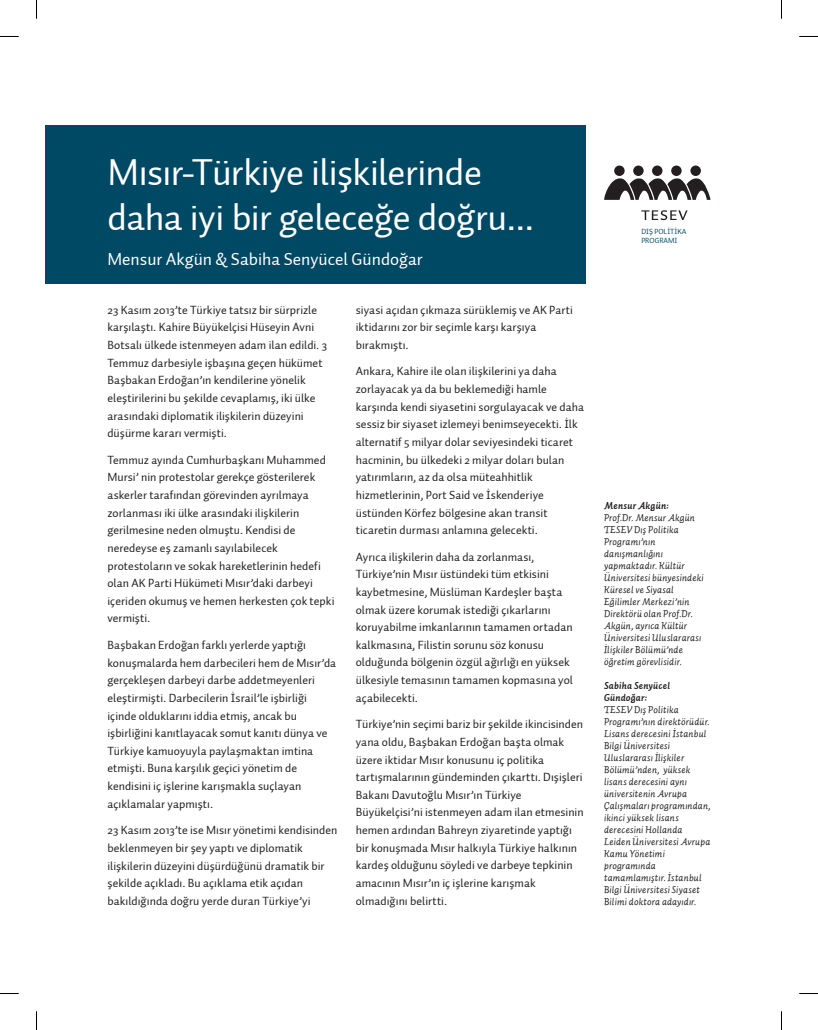
<style>
.page{position:relative;width:818px;height:1030px;background:#fff}
.page>*{position:absolute;margin:0;border:0;box-sizing:border-box;transform-origin:0 0}
.t1{font:37.5px/45px "Auto 2 TR Regular";letter-spacing:-.015em;color:#fff}
.t2{font:17.5px "Auto 2 TR Regular";color:#fff}
.t3{font:11.88px/17.6px "Auto 2 TR Regular";letter-spacing:.005em;color:#231f20}
.t4{font:italic 10px/12px "Auto 2 TR Regular";letter-spacing:.02em;color:#231f20}
.t5{font:italic 10px/12px "Auto 2 TR Bold";letter-spacing:.015em;color:#231f20}
.t6{font:7.5px/8.8px "Auto 2 TR Regular";color:#004964}
</style>
<div class="page">
<div style="left:45px;top:125px;width:541px;height:158px;background:#004964"></div>
<svg style="left:641px;top:210px;width:46px;height:10px"></svg>
<div style="left:690px;top:165px;width:10px;height:11px;background:#231f20;border-radius:50%"></div>
<svg style="left:670px;top:165px;width:11px;height:11px"></svg>
<svg style="left:651px;top:165px;width:11px;height:11px"></svg>
<svg style="left:632px;top:165px;width:11px;height:11px"></svg>
<svg style="left:604px;top:178px;width:106px;height:22px"></svg>
<svg style="left:613px;top:165px;width:11px;height:11px"></svg>
<svg style="left:0;top:36px;width:19px;height:1px"></svg>
<svg style="left:799px;top:36px;width:18px;height:1px"></svg>
<svg style="left:0;top:993px;width:19px;height:1px"></svg>
<svg style="left:799px;top:993px;width:18px;height:1px"></svg>
<svg style="left:36px;top:0;width:1px;height:19px"></svg>
<svg style="left:36px;top:1011px;width:1px;height:19px"></svg>
<h1 class="t1" style="left:107px;top:150px;width:428px">Mısır-Türkiye ilişkilerinde daha iyi bir geleceğe doğru...</h1>
<h2 class="t2" style="left:107px;top:248px;width:316px">Mensur Akgün &amp; Sabiha Senyücel Gündoğar</h2>
<p class="t3" style="left:107px;top:301px;width:221px">23 Kasım 2013’te Türkiye tatsız bir sürprizle karşılaştı. Kahire Büyükelçisi Hüseyin Avni Botsalı ülkede istenmeyen adam ilan edildi. 3<br>Temmuz darbesiyle işbaşına geçen hükümet Başbakan Erdoğan’ın kendilerine yönelik eleştirilerini bu şekilde cevaplamış, iki ülke arasındaki diplomatik ilişkilerin düzeyini düşürme kararı vermişti.</p>
<p class="t3" style="left:107px;top:451px;width:228px">Temmuz ayında Cumhurbaşkanı Muhammed Mursi’ nin protestolar gerekçe gösterilerek askerler tarafından görevinden ayrılmaya zorlanması iki ülke arasındaki ilişkilerin gerilmesine neden olmuştu. Kendisi de neredeyse eş zamanlı sayılabilecek protestoların ve sokak hareketlerinin hedefi olan AK Parti Hükümeti Mısır’daki darbeyi içeriden okumuş ve hemen herkesten çok tepki vermişti.</p>
<p class="t3" style="left:107px;top:636px;width:230px">Başbakan Erdoğan farklı yerlerde yaptığı konuşmalarda hem darbecileri hem de Mısır’da gerçekleşen darbeyi darbe addetmeyenleri eleştirmişti. Darbecilerin İsrail’le işbirliği içinde olduklarını iddia etmiş, ancak bu işbirliğini kanıtlayacak somut kanıtı dünya ve Türkiye kamuoyuyla paylaşmaktan imtina etmişti. Buna karşılık geçici yönetim de kendisini iç işlerine karışmakla suçlayan açıklamalar yapmıştı.</p>
<p class="t3" style="left:107px;top:821px;width:231px">23 Kasım 2013’te ise Mısır yönetimi kendisinden beklenmeyen bir şey yaptı ve diplomatik ilişkilerin düzeyini düşürdüğünü dramatik bir şekilde açıkladı. Bu açıklama etik açıdan bakıldığında doğru yerde duran Türkiye’yi</p>
<p class="t3" style="left:355px;top:301px;width:218px">siyasi açıdan çıkmaza sürüklemiş ve AK Parti iktidarını zor bir seçimle karşı karşıya bırakmıştı.</p>
<p class="t3" style="left:355px;top:363px;width:229px">Ankara, Kahire ile olan ilişkilerini ya daha zorlayacak ya da bu beklemediği hamle karşında kendi siyasetini sorgulayacak ve daha sessiz bir siyaset izlemeyi benimseyecekti. İlk alternatif 5 milyar dolar seviyesindeki ticaret hacminin, bu ülkedeki 2 milyar doları bulan yatırımların, az da olsa müteahhitlik hizmetlerinin, Port Said ve İskenderiye üstünden Körfez bölgesine akan transit ticaretin durması anlamına gelecekti.</p>
<p class="t3" style="left:355px;top:548px;width:218px">Ayrıca ilişkilerin daha da zorlanması, Türkiye’nin Mısır üstündeki tüm etkisini kaybetmesine, Müslüman Kardeşler başta olmak üzere korumak istediği çıkarlarını koruyabilme imkanlarının tamamen ortadan kalkmasına, Filistin sorunu söz konusu olduğunda bölgenin özgül ağırlığı en yüksek ülkesiyle temasının tamamen kopmasına yol açabilecekti.</p>
<p class="t3" style="left:355px;top:715px;width:229px">Türkiye’nin seçimi bariz bir şekilde ikincisinden yana oldu, Başbakan Erdoğan başta olmak üzere iktidar Mısır konusunu iç politika tartışmalarının gündeminden çıkarttı. Dışişleri Bakanı Davutoğlu Mısır’ın Türkiye Büyükelçisi’ni istenmeyen adam ilan etmesinin hemen ardından Bahreyn ziyaretinde yaptığı bir konuşmada Mısır halkıyla Türkiye halkının kardeş olduğunu söyledi ve darbeye tepkinin amacının Mısır’ın iç işlerine karışmak olmadığını belirtti.</p>
<p class="t6" style="left:641px;top:227px;width:46px">DIŞ POLİTİKA<br>PROGRAMI</p>
<p class="t5" style="left:603px;top:499px;width:66px">Mensur Akgün:</p>
<p class="t4" style="left:603px;top:511px;width:101px">Prof.Dr. Mensur Akgün<br>TESEV Dış Politika<br>Programı’nın danışmanlığını yapmaktadır. Kültür<br>Üniversitesi bünyesindeki<br>Küresel ve Siyasal<br>Eğilimler Merkezi’nin<br>Direktörü olan Prof.Dr.<br>Akgün, ayrıca Kültür<br>Üniversitesi Uluslararası<br>İlişkiler Bölümü’nde öğretim görevlisidir.</p>
<p class="t5" style="left:603px;top:679px;width:67px">Sabiha Senyücel<br>Gündoğar:</p>
<p class="t4" style="left:603px;top:703px;width:108px">TESEV Dış Politika<br>Programı’nın direktörüdür.<br>Lisans derecesini İstanbul<br>Bilgi Üniversitesi<br>Uluslararası İlişkiler<br>Bölümü’nden, yüksek lisans derecesini aynı üniversitenin Avrupa<br>Çalışmaları programından, ikinci yüksek lisans derecesini Hollanda<br>Leiden Üniversitesi Avrupa<br>Kamu Yönetimi programında tamamlamıştır. İstanbul<br>Bilgi Üniversitesi Siyaset<br>Bilimi doktora adayıdır.</p>
</div>
